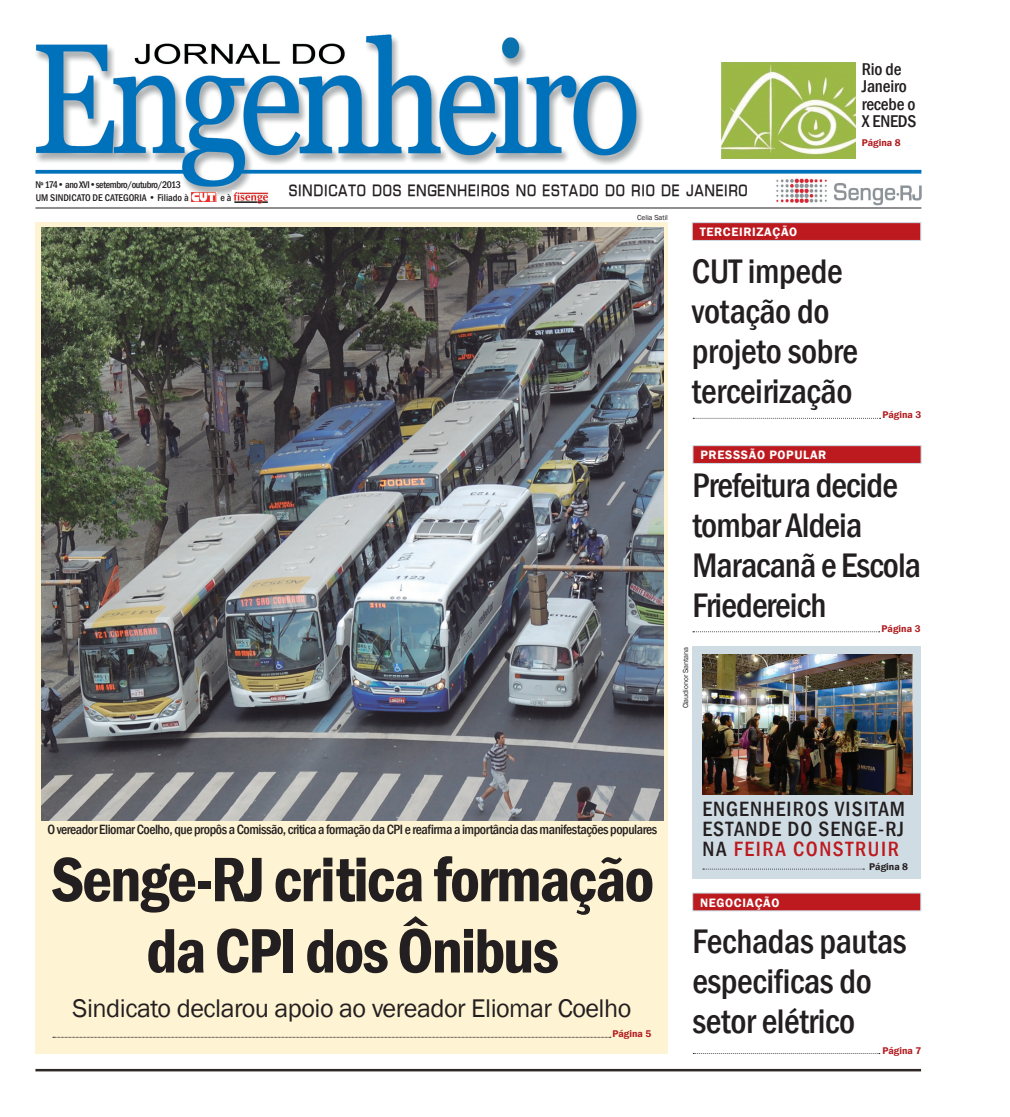
<style>
.page{position:relative;width:1010px;height:1117px;background:#fff}
.page>*{position:absolute;margin:0;border:0;box-sizing:border-box;transform-origin:0 0}
.t1{font:600 condensed 65px/71.2px "Franklin Gothic";letter-spacing:-.03em;color:#231f20;text-align:center}
.t2{font:500 condensed 35px/40px "Franklin Gothic";letter-spacing:-.01em;color:#231f20}
.t3{font:26.25px "Franklin Gothic";letter-spacing:-.02em;color:#231f20}
.t4{font:500 condensed 21.25px/20px "Franklin Gothic";letter-spacing:.05em;color:#231f20;text-align:justify}
.t5{font:500 condensed 17.5px/17.5px "Franklin Gothic";letter-spacing:-.01em;color:#231f20}
.t6{font:700 15px "Eurasia";letter-spacing:.085em;color:#231f20}
.t7{font:500 condensed 13.75px "Franklin Gothic";letter-spacing:-.03em;color:#231f20}
.t8{font:600 12.5px "Franklin Gothic";letter-spacing:.05em;color:#fff}
.t9{font:500 condensed 10px "Franklin Gothic";letter-spacing:-.025em;color:#231f20}
.t10{font:600 10px "Franklin Gothic";color:#b11c20}
.t11{font:500 condensed 10px "Franklin Gothic";color:#231f20}
.t12{font:600 10px "Franklin Gothic";color:#231f20}
.t13{font:7.5px "Franklin Gothic";letter-spacing:-.01em;color:#231f20}
.s1{color:#bd1a1f}
</style>
<div class="page">
<div style="left:35px;top:222px;width:633px;height:831px;background:#fef3d2"></div>
<div style="left:692px;top:222px;width:229px;height:19px;background:#bd1a1f;border:1px solid #cbdbe4"></div>
<div style="left:693px;top:445px;width:228px;height:18px;background:#bd1a1f;border:1px solid #cbdbe4"></div>
<img style="left:35px;top:34px;width:619px;height:168px">
<svg style="left:35px;top:170px;width:150px;height:4px"></svg>
<img style="left:232px;top:191px;width:38px;height:12px">
<img style="left:192px;top:193px;width:25px;height:8px">
<img style="left:834px;top:183px;width:87px;height:23px">
<img style="left:776px;top:178px;width:51px;height:25px">
<hr style="left:35px;top:208px;width:886px;height:1px;background:#231f20">
<hr style="left:237px;top:170px;width:684px;height:3px;background:#0072bc">
<hr style="left:35px;top:1068px;width:886px;height:3px;background:#2e2826">
<svg style="left:53px;top:1036px;width:558px;height:1px"></svg>
<svg style="left:693px;top:418px;width:187px;height:1px"></svg>
<svg style="left:693px;top:631px;width:187px;height:1px"></svg>
<img style="left:721px;top:62px;width:134px;height:96px">
<div style="left:692px;top:646px;width:229px;height:233px;background:#d0dce3"></div>
<svg style="left:703px;top:868px;width:161px;height:1px"></svg>
<img style="left:702px;top:654px;width:211px;height:140px">
<div style="left:692px;top:892px;width:229px;height:18px;background:#bd1a1f;border:1px solid #cbdbe4"></div>
<img style="left:41px;top:227px;width:622px;height:592px">
<p class="t9" style="left:35px;top:178px;width:147px">Nº 174• ano XVI•setembro/outubro/2013</p>
<p class="t11" style="left:36px;top:191px;width:75px">Um siNdicato de CATE</p>
<p class="t9" style="left:123px;top:191px;width:67px">GORIA • Filiado à</p>
<p class="t9" style="left:220px;top:191px;width:12px">e à</p>
<p class="t6" style="left:289px;top:181px;width:460px">SINDICATO DOS ENGENHEIROS NO ESTADO DO RIO DE JANEIRO</p>
<p class="t13" style="left:637px;top:213px;width:32px">Celia Satil</p>
<p class="t8" style="left:700px;top:224px;width:99px">TERCEIRIZAÇÃO</p>
<p class="t5" style="left:862px;top:60px;width:55px">Rio de<br>Janeiro recebe o<br>X ENEDS</p>
<p class="t10" style="left:862px;top:137px;width:40px">Página 8</p>
<p class="t2" style="left:692px;top:251px;width:168px">CUT impede votação do projeto sobre terceirização</p>
<p class="t8" style="left:700px;top:447px;width:128px">PRESSSÃO POPULAR</p>
<p class="t10" style="left:882px;top:409px;width:40px">Página 3</p>
<p class="t2" style="left:692px;top:465px;width:230px">Prefeitura decide tombar Aldeia<br>Maracanã e Escola<br>Friedereich</p>
<p class="t13" style="left:681px;top:708px;width:63px;rotate:-90deg">Claudionor Santana</p>
<p class="t10" style="left:881px;top:622px;width:40px">Página 3</p>
<p class="t7" style="left:47px;top:820px;width:611px">O vereador Eliomar Coelho, que propôs a Comissão, critica a formação da CPI e reafirma a importância das manifestações populares</p>
<h1 class="t1" style="left:51px;top:842px;width:605px">Senge-RJ critica formação da CPI dos Ônibus</h1>
<p class="t3" style="left:73px;top:991px;width:560px">Sindicato declarou apoio ao vereador Eliomar Coelho</p>
<p class="t10" style="left:612px;top:1027px;width:40px">Página 5</p>
<p class="t4" style="left:702px;top:798px;width:204px">Eng enheiros visitam estande do Senge-RJ na <span class="s1">Feira Constru ir</span></p>
<p class="t8" style="left:700px;top:894px;width:81px">NEGOCIAÇÃO</p>
<p class="t12" style="left:869px;top:859px;width:40px">Página 8</p>
<p class="t2" style="left:692px;top:920px;width:216px">Fechadas pautas especificas do setor elétrico</p>
<p class="t10" style="left:882px;top:1044px;width:40px">Página 7</p>
</div>
